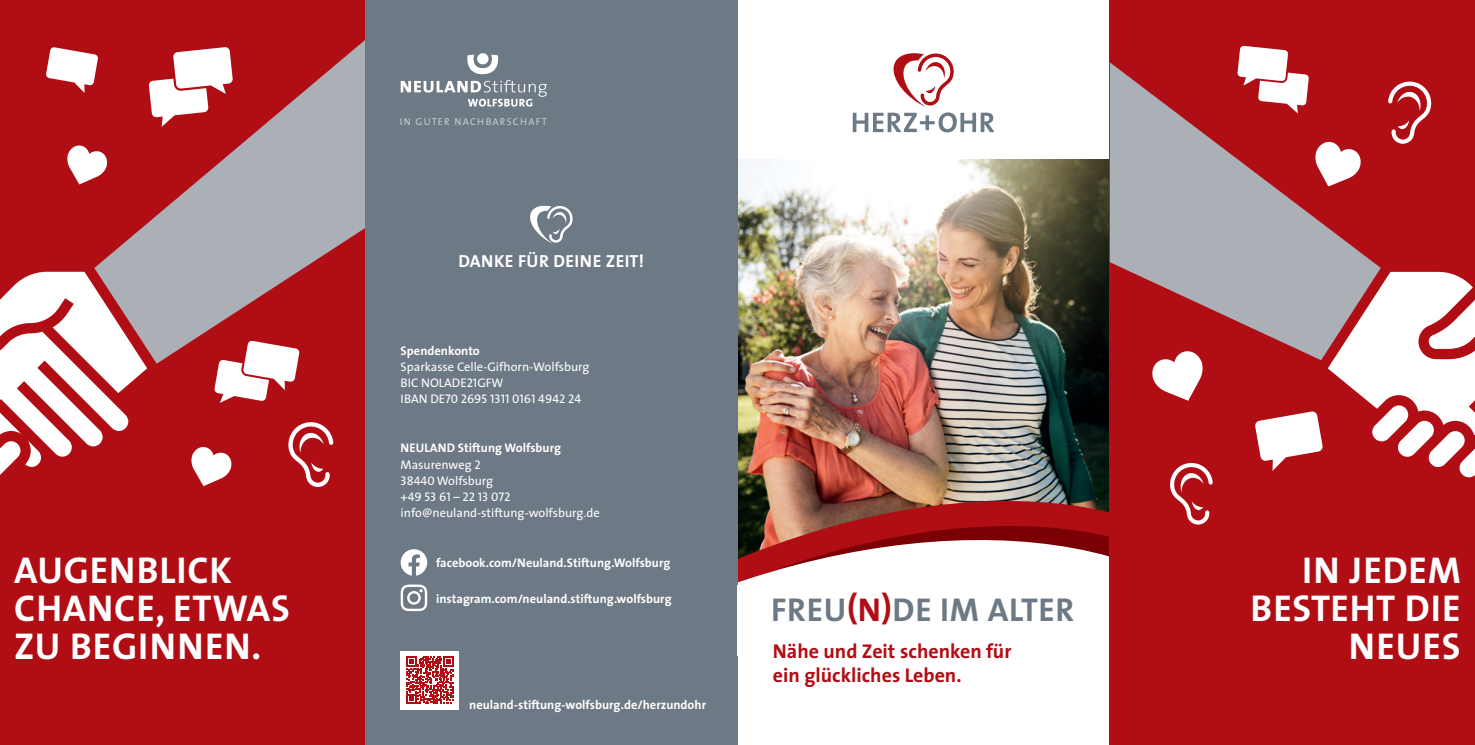
<style>
.page{position:relative;width:1475px;height:745px;background:#fff}
.page>*{position:absolute;margin:0;border:0;box-sizing:border-box;transform-origin:0 0}
.t1{font:700 37.5px/37.5px "The Sans";letter-spacing:.02em;color:#fff;text-align:right}
.t2{font:700 33.12px "The Sans";letter-spacing:.02em;color:#6d7984}
.t3{font:700 20px/24px "The Sans";color:#b00d15}
.t4{font:700 17.5px "The Sans";letter-spacing:.02em;color:#fff}
.t5{font:700 12.5px/16.2px "The Sans";color:#fff}
.t6{font:12.5px/16.2px "The Sans";color:#fff}
.t7{font:12.5px "The Sans Caps";color:#fff}
.t8{font:10px "The Sans";letter-spacing:.125em;color:#c8cad0}
.s1{font-family:"The Sans Caps"}
.s2{font-family:"The Sans"}
.s3{font-weight:400}
.s4{font-family:"The Sans Caps";font-weight:400}
.s5{color:#b00d15}
</style>
<div class="page">
<img style="left:737px;top:159px;width:372px;height:302px">
<img style="left:737px;top:461px;width:372px;height:24px">
<img style="left:737px;top:485px;width:372px;height:11px">
<svg style="left:737px;top:496px;width:372px;height:248px"></svg>
<div style="left:0;top:0;width:365px;height:744px;background:#b00d15"></div>
<svg style="left:94px;top:40px;width:271px;height:323px;fill:#abafb6"></svg>
<svg style="left:0;top:271px;width:147px;height:204px"></svg>
<div style="left:365px;top:0;width:372px;height:744px;background:#6d7984"></div>
<div style="left:1109px;top:0;width:365px;height:744px;background:#b00d15"></div>
<svg style="left:1109px;top:62px;width:271px;height:267px;fill:#abafb6"></svg>
<svg style="left:467px;top:53px;width:32px;height:21px"></svg>
<svg style="left:400px;top:80px;width:147px;height:26px"></svg>
<svg style="left:149px;top:46px;width:85px;height:81px"></svg>
<svg style="left:214px;top:337px;width:89px;height:65px"></svg>
<svg style="left:46px;top:47px;width:52px;height:46px"></svg>
<svg style="left:1388px;top:81px;width:43px;height:63px"></svg>
<svg style="left:67px;top:144px;width:41px;height:40px"></svg>
<svg style="left:288px;top:422px;width:45px;height:65px"></svg>
<svg style="left:191px;top:447px;width:41px;height:39px"></svg>
<svg style="left:1152px;top:351px;width:50px;height:49px"></svg>
<svg style="left:1254px;top:272px;width:220px;height:205px"></svg>
<svg style="left:1235px;top:45px;width:73px;height:68px"></svg>
<svg style="left:1314px;top:140px;width:47px;height:46px"></svg>
<svg style="left:1170px;top:462px;width:42px;height:62px"></svg>
<svg style="left:530px;top:205px;width:43px;height:39px"></svg>
<div style="left:400px;top:650px;width:59px;height:59px;background:#fff"></div>
<svg style="left:406px;top:656px;width:47px;height:47px"></svg>
<svg style="left:400px;top:549px;width:27px;height:26px"></svg>
<svg style="left:400px;top:584px;width:27px;height:26px"></svg>
<svg style="left:852px;top:53px;width:142px;height:79px"></svg>
<div style="left:737px;top:585px;width:106px;height:71px;background:#fff"></div>
<h1 class="t1" style="left:14px;top:550px;width:277px;text-align:left">AUGENBLICK<br>CHANCE, ETWAS<br>ZU BEGINNEN.</h1>
<p class="t8" style="left:400px;top:113px;width:149px">IN GUTER NACHBARSCHAFT</p>
<h3 class="t4" style="left:458px;top:246px;width:187px">DANKE FÜR DEINE ZEIT!</h3>
<p class="t5" style="left:400px;top:342px;width:81px">Spendenkonto</p>
<p class="t6" style="left:400px;top:358px;width:190px">Sparkasse Celle-Gifhorn-Wolfsburg<br>BIC NOLADE<span class="s1">21</span>GFW</p>
<p class="t7" style="left:400px;top:388px;width:182px"><span class="s2">IBAN DE</span>70 2695 1311 0161 4942 24</p>
<p class="t5" style="left:400px;top:439px;width:162px">NEULAND Stiftung Wolfsburg<br><span class="s3">Masurenweg</span> <span class="s4">2<br>38440</span> <span class="s3">Wolfsburg</span></p>
<p class="t7" style="left:400px;top:486px;width:111px">+49 53 61 – 22 13 072</p>
<p class="t6" style="left:400px;top:504px;width:201px">info@neuland-stiftung-wolfsburg.de</p>
<p class="t5" style="left:436px;top:554px;width:236px">facebook.com/Neuland.Stiftung.Wolfsburg</p>
<p class="t5" style="left:436px;top:590px;width:237px">instagram.com/neuland.stiftung.wolfsburg</p>
<p class="t5" style="left:469px;top:695px;width:238px">neuland-stiftung-wolfsburg.de/herzundohr</p>
<h2 class="t2" style="left:771px;top:581px;width:304px">FREU<span class="s5">(N)</span>DE IM ALTER</h2>
<h3 class="t3" style="left:772px;top:638px;width:240px">Nähe und Zeit schenken für ein glückliches Leben.</h3>
<h1 class="t1" style="left:1250px;top:550px;width:212px">IN JEDEM<br>BESTEHT DIE<br>NEUES</h1>
</div>
